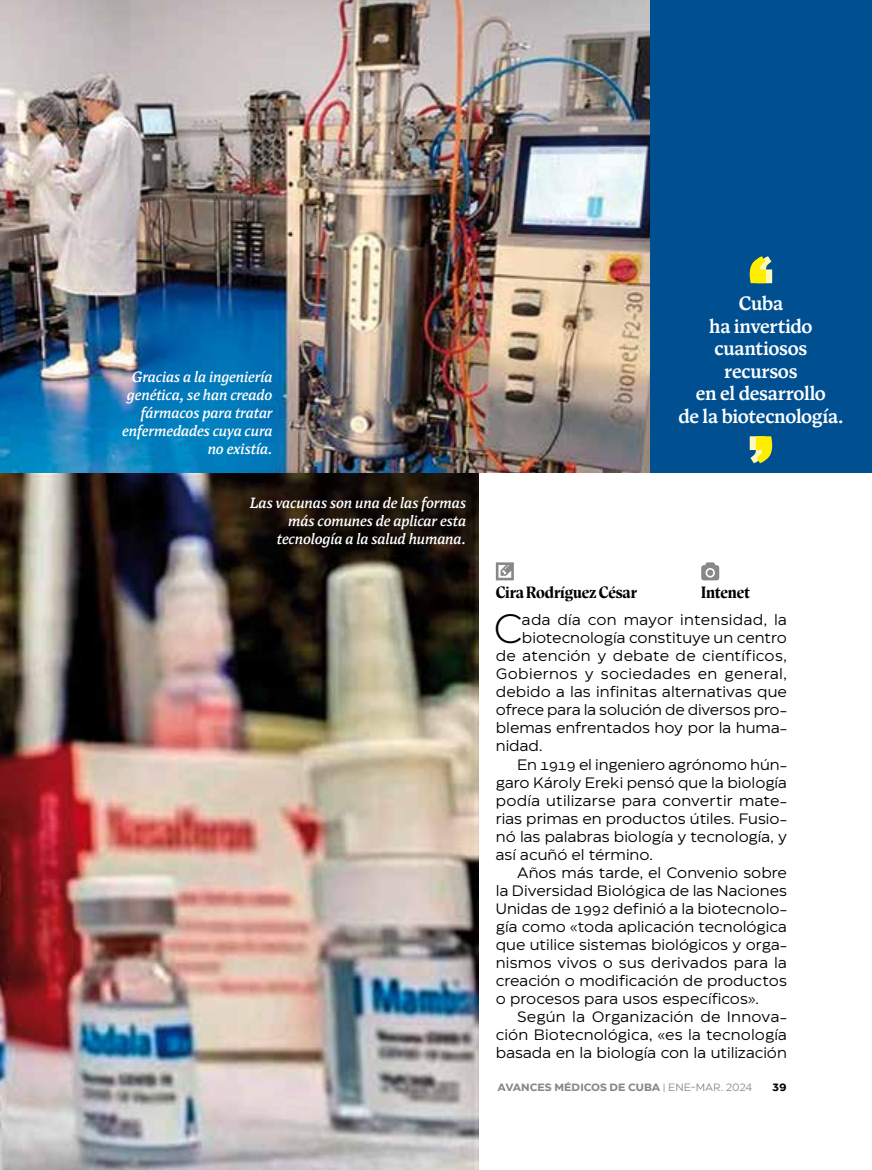
<style>
.page{position:relative;width:872px;height:1170px;background:#fff}
.page>*{position:absolute;margin:0;border:0;box-sizing:border-box;transform-origin:0 0}
.t1{font:300 40.65px "Eastman";color:#000}
.t2{font:600 19.5px/22.5px "Antonia H3";letter-spacing:-.015em;color:#fff;text-align:center}
.t3{font:700 16.5px "Antonia H1";letter-spacing:-.005em;color:#000}
.t4{font:15px "Eastman";color:#000}
.t5{font:italic 500 15px/18px "Antonia Text";letter-spacing:-.005em;color:#fff;text-align:right}
.t6{font:15px "Eastman";letter-spacing:.02em;color:#000}
.t7{font:15px "Eastman";letter-spacing:.025em;color:#000}
.t8{font:700 10.5px "Eastman";color:#87888a}
.t9{font:700 10.5px "Eastman";color:#000}
.s1{font-weight:400}
</style>
<div class="page">
<div style="left:598px;top:0;width:274px;height:472px;background:#005091"></div>
<img style="left:0;top:472px;width:479px;height:697px">
<svg style="left:749px;top:256px;width:23px;height:27px"></svg>
<svg style="left:749px;top:436px;width:23px;height:27px"></svg>
<img style="left:0;top:0;width:650px;height:472px">
<svg style="left:496px;top:562px;width:18px;height:18px"></svg>
<svg style="left:701px;top:562px;width:18px;height:18px"></svg>
<p class="t5" style="left:122px;top:368px;width:152px">Gracias a la ingeniería genética, se han creado fármacos para tratar enfermedades cuya cura no existía.</p>
<p class="t5" style="left:250px;top:494px;width:218px">Las vacunas son una de las formas más comunes de aplicar esta tecnología a la salud humana.</p>
<h2 class="t2" style="left:678px;top:293px;width:167px">Cuba<br>ha invertido cuantiosos recursos<br>en el desarrollo<br>de la biotecnología.</h2>
<p class="t3" style="left:496px;top:583px;width:143px">Cira Rodríguez César</p>
<p class="t3" style="left:701px;top:583px;width:50px">Intenet</p>
<h1 class="t1" style="left:493px;top:599px;width:31px">C</h1>
<p class="t6" style="left:522px;top:609px;width:266px">ada día con mayor intensidad, la</p>
<p class="t4" style="left:522px;top:627px;width:266px">biotecnología constituye un centro</p>
<p class="t4" style="left:496px;top:645px;width:292px">de atención y debate de científicos,</p>
<p class="t7" style="left:496px;top:663px;width:292px">Gobiernos y sociedades en general,</p>
<p class="t4" style="left:496px;top:681px;width:292px">debido a las infinitas alternativas que</p>
<p class="t4" style="left:496px;top:699px;width:292px">ofrece para la solución de diversos pro-</p>
<p class="t4" style="left:496px;top:717px;width:292px">blemas enfrentados hoy por la huma-</p>
<p class="t4" style="left:496px;top:735px;width:48px">nidad.</p>
<p class="t4" style="left:517px;top:753px;width:271px">En 1919 el ingeniero agrónomo hún-</p>
<p class="t4" style="left:496px;top:771px;width:292px">garo Károly Ereki pensó que la biología</p>
<p class="t4" style="left:496px;top:789px;width:292px">podía utilizarse para convertir mate-</p>
<p class="t4" style="left:496px;top:807px;width:292px">rias primas en productos útiles. Fusio-</p>
<p class="t4" style="left:496px;top:825px;width:292px">nó las palabras biología y tecnología, y</p>
<p class="t4" style="left:496px;top:843px;width:159px">así acuñó el término.</p>
<p class="t4" style="left:517px;top:861px;width:271px">Años más tarde, el Convenio sobre</p>
<p class="t4" style="left:496px;top:879px;width:292px">la Diversidad Biológica de las Naciones</p>
<p class="t4" style="left:496px;top:897px;width:292px">Unidas de 1992 definió a la biotecnolo-</p>
<p class="t4" style="left:496px;top:915px;width:292px">gía como «toda aplicación tecnológica</p>
<p class="t4" style="left:496px;top:933px;width:292px">que utilice sistemas biológicos y orga-</p>
<p class="t4" style="left:496px;top:951px;width:292px">nismos vivos o sus derivados para la</p>
<p class="t4" style="left:496px;top:969px;width:292px">creación o modificación de productos</p>
<p class="t4" style="left:496px;top:987px;width:264px">o procesos para usos específicos».</p>
<p class="t6" style="left:517px;top:1005px;width:271px">Según la Organización de Innova-</p>
<p class="t4" style="left:496px;top:1023px;width:292px">ción Biotecnológica, «es la tecnología</p>
<p class="t4" style="left:496px;top:1041px;width:292px">basada en la biología con la utilización</p>
<p class="t8" style="left:497px;top:1078px;width:256px">AVANCES MÉDICOS DE CUBA <span class="s1">| ENE-MAR. 2024</span></p>
<p class="t9" style="left:771px;top:1078px;width:17px">39</p>
</div>
